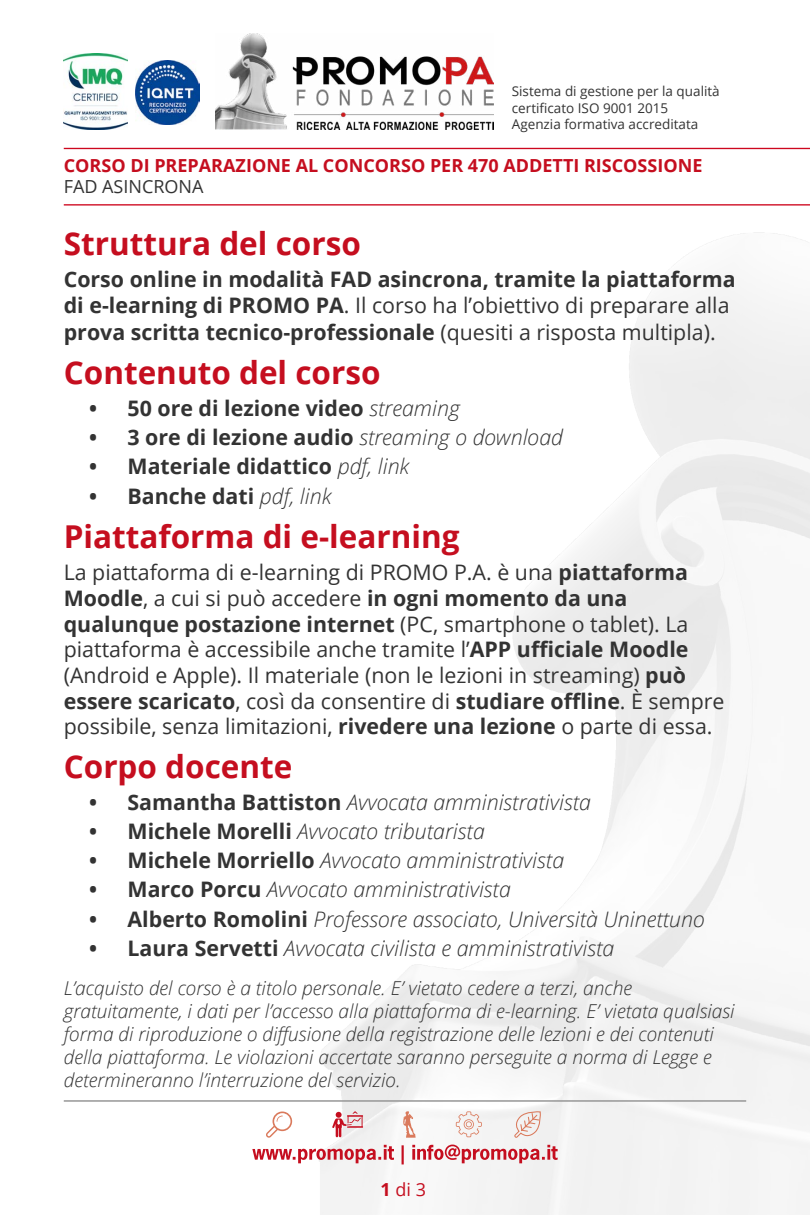
<style>
.page{position:relative;width:810px;height:1215px;background:#fff}
.page>*{position:absolute;margin:0;border:0;box-sizing:border-box;transform-origin:0 0}
.t1{font:700 31.5px "Open Sans";color:#c50e1f}
.t2{font:21.38px/25.7px "Open Sans";color:#333}
.t3{font:700 21.38px/26.3px "Open Sans";color:#333}
.t4{font:italic 300 21.38px "Open Sans";color:#333}
.t5{font:italic 300 19.12px/22.9px "Open Sans";color:#333}
.t6{font:700 18px "Open Sans";color:#c50e1f}
.t7{font:18px "Open Sans";color:#333}
.t8{font:18px "Open Sans";color:#c50e1f}
.t9{font:13.5px/16.7px "Open Sans";color:#333}
.s1{font-weight:400}
.s2{font-weight:300;font-style:italic}
.s3{font-weight:700}
.s4{font-weight:700;font-style:normal}
</style>
<div class="page">
<img style="left:216px;top:34px;width:278px;height:95px">
<img style="left:64px;top:54px;width:64px;height:75px">
<img style="left:136px;top:60px;width:63px;height:64px">
<svg style="left:252px;top:1145px;width:306px;height:19px"></svg>
<hr style="left:64px;top:148px;width:746px;height:1px;background:#cd071e">
<hr style="left:64px;top:1100px;width:682px;height:2px;background:#999">
<svg style="left:332px;top:1111px;width:31px;height:26px"></svg>
<svg style="left:456px;top:1111px;width:26px;height:26px"></svg>
<svg style="left:403px;top:1111px;width:13px;height:27px"></svg>
<svg style="left:266px;top:1112px;width:26px;height:26px"></svg>
<svg style="left:512px;top:1111px;width:30px;height:28px"></svg>
<hr style="left:64px;top:204px;width:746px;height:2px;background:#cd071e">
<p class="t9" style="left:512px;top:82px;width:209px">Sistema di gestione per la qualità certificato ISO 9001 2015<br>Agenzia formativa accreditata</p>
<p class="t6" style="left:64px;top:152px;width:640px">CORSO DI PREPARAZIONE AL CONCORSO PER 470 ADDETTI RISCOSSIONE</p>
<p class="t7" style="left:64px;top:174px;width:141px">FAD ASINCRONA</p>
<h1 class="t1" style="left:64px;top:222px;width:299px">Struttura del corso</h1>
<p class="t3" style="left:64px;top:266px;width:674px">Corso online in modalità FAD asincrona, tramite la piattaforma di e-learning di PROMO PA<span class="s1">. Il corso ha l’obiettivo di preparare alla </span>prova scritta tecnico-professionale <span class="s1">(quesiti a risposta multipla).</span></p>
<h1 class="t1" style="left:64px;top:350px;width:318px">Contenuto del corso</h1>
<p class="t3" style="left:89px;top:395px;width:372px">• 50 ore di lezione video <span class="s2">streaming</span></p>
<p class="t3" style="left:89px;top:424px;width:475px">• 3 ore di lezione audio <span class="s2">streaming o download</span></p>
<p class="t3" style="left:89px;top:452px;width:322px">• Materiale didattico <span class="s2">pdf, link</span></p>
<p class="t3" style="left:89px;top:483px;width:244px">• Banche dati <span class="s2">pdf, link</span></p>
<h1 class="t1" style="left:64px;top:515px;width:397px">Piattaforma di e-learning</h1>
<p class="t2" style="left:64px;top:559px;width:662px">La piattaforma di e-learning di PROMO P.A. è una <span class="s3">piattaforma Moodle</span>, a cui si può accedere <span class="s3">in ogni momento da una qualunque postazione internet</span> (PC, smartphone o tablet). La piattaforma è accessibile anche tramite l’<span class="s3">APP ufficiale Moodle </span>(Android e Apple). Il materiale (non le lezioni in streaming) <span class="s3">può essere scaricato</span>, così da consentire di <span class="s3">studiare offline</span>. È sempre possibile, senza limitazioni, <span class="s3">rivedere una lezione</span> o parte di essa.</p>
<h1 class="t1" style="left:64px;top:745px;width:230px">Corpo docente</h1>
<p class="t4" style="left:89px;top:788px;width:503px"><span class="s4">• Samantha Battiston</span> Avvocata amministrativista</p>
<p class="t4" style="left:89px;top:817px;width:397px"><span class="s4">• Michele Morelli</span> Avvocato tributarista</p>
<p class="t4" style="left:89px;top:846px;width:476px"><span class="s4">• Michele Morriello</span> Avvocato amministrativista</p>
<p class="t4" style="left:89px;top:874px;width:423px"><span class="s4">• Marco Porcu</span> Avvocato amministrativista</p>
<p class="t4" style="left:89px;top:905px;width:617px"><span class="s4">• Alberto Romolini</span> Professore associato, Università Uninettuno</p>
<p class="t4" style="left:89px;top:933px;width:527px"><span class="s4">• Laura Servetti</span> Avvocata civilista e amministrativista</p>
<p class="t5" style="left:64px;top:976px;width:672px">L’acquisto del corso è a titolo personale. E’ vietato cedere a terzi, anche gratuitamente, i dati per l’accesso alla piattaforma di e-learning. E’ vietata qualsiasi forma di riproduzione o diffusione della registrazione delle lezioni e dei contenuti della piattaforma. Le violazioni accertate saranno perseguite a norma di Legge e determineranno l’interruzione del servizio.</p>
<p class="t8" style="left:381px;top:1177px;width:47px"><span class="s3">1</span> di 3</p>
</div>
